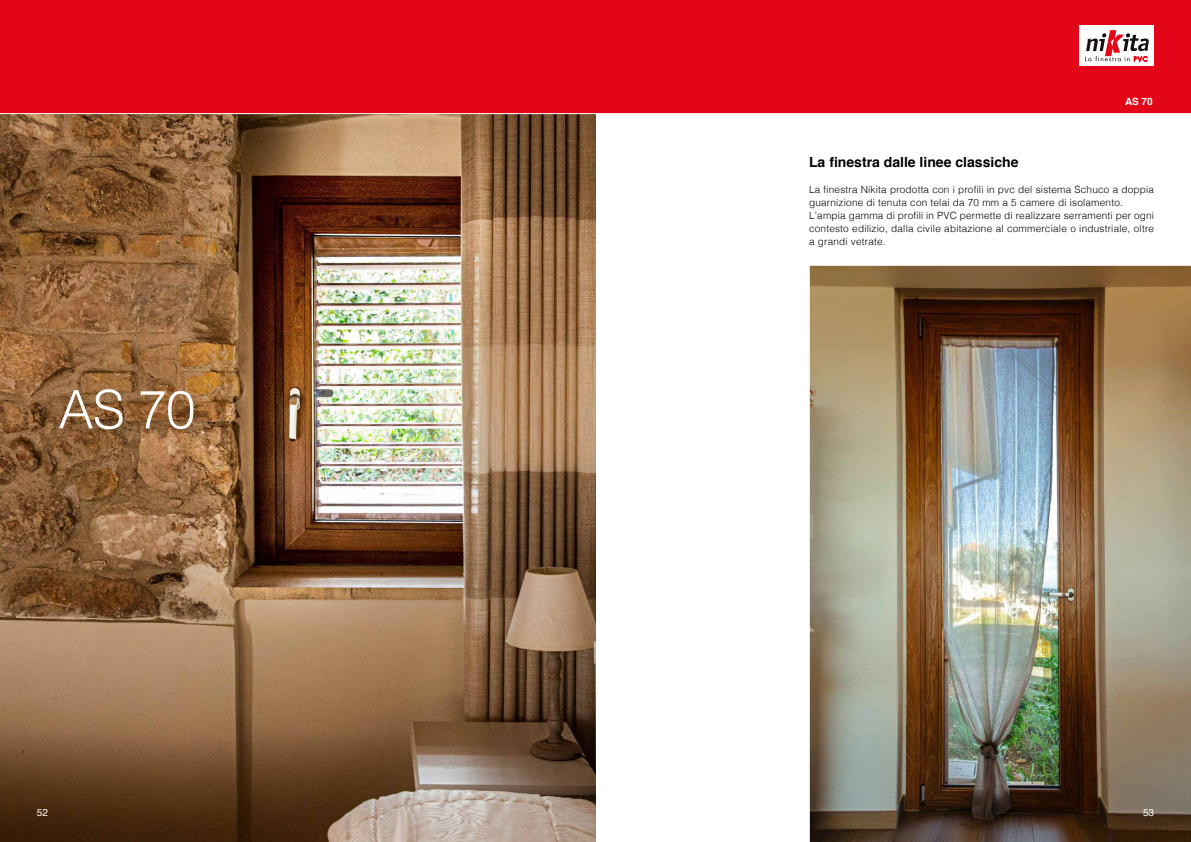
<style>
.page{position:relative;width:1191px;height:842px;background:#fff}
.page>*{position:absolute;margin:0;border:0;box-sizing:border-box;transform-origin:0 0}
.t1{font:300 53px "Helvetica";color:#fff}
.t2{font:700 14px "Helvetica";color:#000}
.t3{font:300 10px/13px "Helvetica";letter-spacing:.02em;color:#000}
.t4{font:10px "Helvetica";color:#fff}
.t5{font:700 10px "Helvetica";color:#fff}
</style>
<div class="page">
<img style="left:0;top:114px;width:595px;height:728px">
<img style="left:809px;top:265px;width:382px;height:577px">
<div style="left:0;top:0;width:1191px;height:114px;background:#e30518"></div>
<div style="left:1079px;top:26px;width:75px;height:40px;background:#fff"></div>
<svg style="left:1085px;top:13px;width:64px;height:50px"></svg>
<p class="t5" style="left:1125px;top:94px;width:29px">AS 70</p>
<h1 class="t1" style="left:58px;top:364px;width:139px">AS 70</h1>
<h2 class="t2" style="left:809px;top:151px;width:211px">La finestra dalle linee classiche</h2>
<p class="t3" style="left:809px;top:183px;width:346px">La finestra Nikita prodotta con i profili in pvc del sistema Schuco a doppia guarnizione di tenuta con telai da 70 mm a 5 camere di isolamento.<br>L’ampia gamma di profili in PVC permette di realizzare serramenti per ogni contesto edilizio, dalla civile abitazione al commerciale o industriale, oltre a grandi vetrate.</p>
<p class="t4" style="left:37px;top:805px;width:13px">52</p>
<p class="t4" style="left:1143px;top:805px;width:13px">53</p>
</div>
